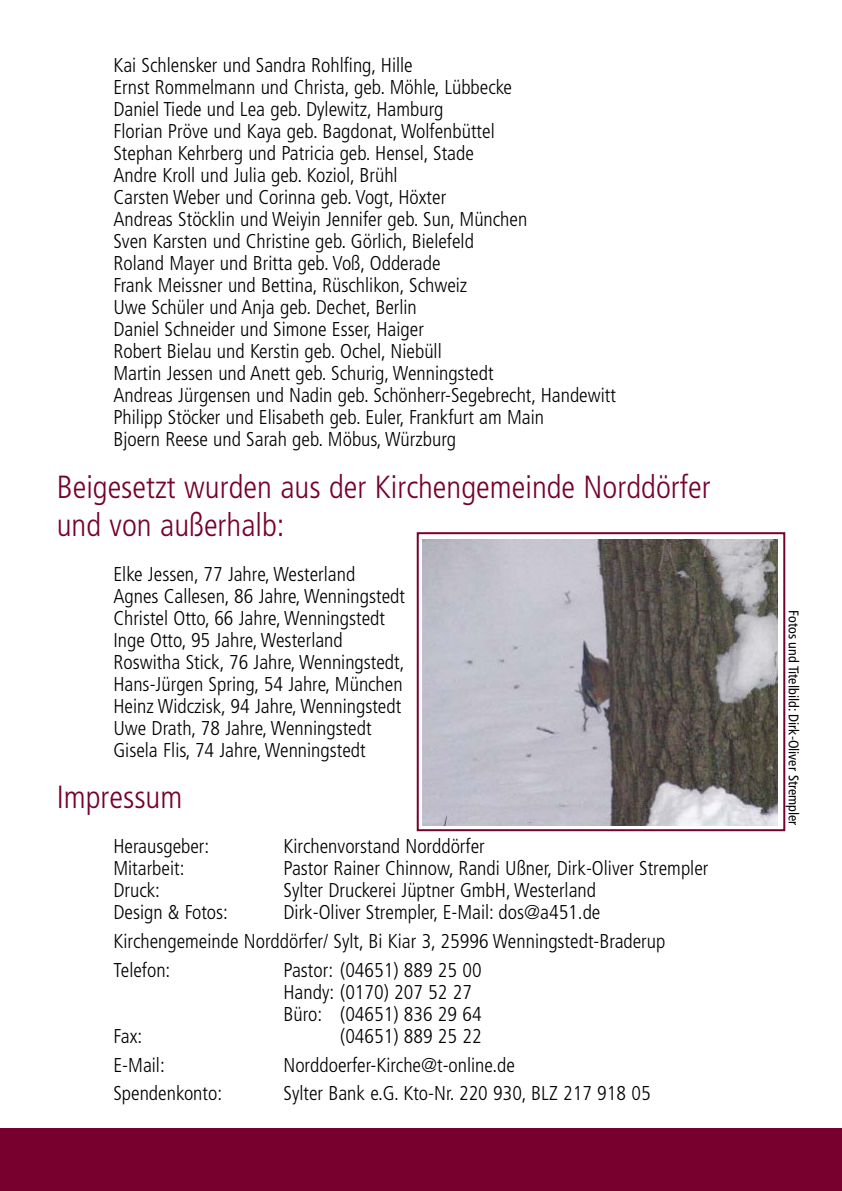
<style>
.page{position:relative;width:842px;height:1191px;background:#fff}
.page>*{position:absolute;margin:0;border:0;box-sizing:border-box;transform-origin:0 0}
.t1{font:300 condensed 32px/38.4px "Frutiger";color:#77002e}
.t2{font:300 condensed 20px/22px "Frutiger";color:#000}
.t3{font:condensed 14px "Frutiger";color:#000}
</style>
<div class="page">
<div style="left:0;top:1128px;width:842px;height:63px;background:#77002e"></div>
<div style="left:417px;top:532px;width:368px;height:299px;border:2px solid #77002e"></div>
<img style="left:422px;top:539px;width:355px;height:286px">
<p class="t2" style="left:113px;top:55px;width:504px">Kai Schlensker und Sandra Rohlfing, Hille<br>Ernst Rommelmann und Christa, geb. Möhle, Lübbecke<br>Daniel Tiede und Lea geb. Dylewitz, Hamburg<br>Florian Pröve und Kaya geb. Bagdonat, Wolfenbüttel<br>Stephan Kehrberg und Patricia geb. Hensel, Stade<br>Andre Kroll und Julia geb. Koziol, Brühl<br>Carsten Weber und Corinna geb. Vogt, Höxter<br>Andreas Stöcklin und Weiyin Jennifer geb. Sun, München<br>Sven Karsten und Christine geb. Görlich, Bielefeld<br>Roland Mayer und Britta geb. Voß, Odderade<br>Frank Meissner und Bettina, Rüschlikon, Schweiz<br>Uwe Schüler und Anja geb. Dechet, Berlin<br>Daniel Schneider und Simone Esser, Haiger<br>Robert Bielau und Kerstin geb. Ochel, Niebüll<br>Martin Jessen und Anett geb. Schurig, Wenningstedt<br>Andreas Jürgensen und Nadin geb. Schönherr-Segebrecht, Handewitt Philipp Stöcker und Elisabeth geb. Euler, Frankfurt am Main<br>Bjoern Reese und Sarah geb. Möbus, Würzburg</p>
<h1 class="t1" style="left:57px;top:470px;width:655px">Beigesetzt wurden aus der Kirchengemeinde Norddörfer und von außerhalb:</h1>
<p class="t2" style="left:113px;top:564px;width:293px">Elke Jessen, 77 Jahre, Westerland Agnes Callesen, 86 Jahre, Wenningstedt Christel Otto, 66 Jahre, Wenningstedt Inge Otto, 95 Jahre, Westerland Roswitha Stick, 76 Jahre, Wenningstedt, Hans-Jürgen Spring, 54 Jahre, München Heinz Widczisk, 94 Jahre, Wenningstedt Uwe Drath, 78 Jahre, Wenningstedt Gisela Flis, 74 Jahre, Wenningstedt</p>
<h1 class="t1" style="left:57px;top:780px;width:127px">Impressum</h1>
<p class="t2" style="left:113px;top:836px;width:97px">Herausgeber:</p>
<p class="t2" style="left:283px;top:836px;width:203px">Kirchenvorstand Norddörfer</p>
<p class="t2" style="left:113px;top:858px;width:73px">Mitarbeit:</p>
<p class="t2" style="left:283px;top:858px;width:426px">Pastor Rainer Chinnow, Randi Ußner, Dirk-Oliver Strempler</p>
<p class="t2" style="left:113px;top:880px;width:48px">Druck:</p>
<p class="t2" style="left:283px;top:880px;width:314px">Sylter Druckerei Jüptner GmbH, Westerland</p>
<p class="t2" style="left:113px;top:902px;width:116px">Design &amp; Fotos:</p>
<p class="t2" style="left:113px;top:899px;width:553px;line-height:28.8px;text-indent:170px">Dirk-Oliver Strempler, E-Mail: dos@a451.de<br>Kirchengemeinde Norddörfer/ Sylt, Bi Kiar 3, 25996 Wenningstedt-Braderup<br>Telefon:</p>
<p class="t2" style="left:283px;top:960px;width:200px">Pastor: (04651) 889 25 00<br>Handy: (0170) 207 52 27<br>Büro: (04651) 836 29 64</p>
<p class="t2" style="left:113px;top:1026px;width:30px">Fax:</p>
<p class="t2" style="left:340px;top:1026px;width:143px">(04651) 889 25 22</p>
<p class="t2" style="left:113px;top:1055px;width:53px">E-Mail:</p>
<p class="t2" style="left:283px;top:1055px;width:233px">Norddoerfer-Kirche@t-online.de</p>
<p class="t2" style="left:113px;top:1084px;width:110px">Spendenkonto:</p>
<p class="t2" style="left:283px;top:1084px;width:369px">Sylter Bank e.G. Kto-Nr. 220 930, BLZ 217 918 05</p>
<p class="t3" style="left:799px;top:610px;width:217px;rotate:90deg">Fotos und Titelbild: Dirk-Oliver Strempler</p>
</div>
